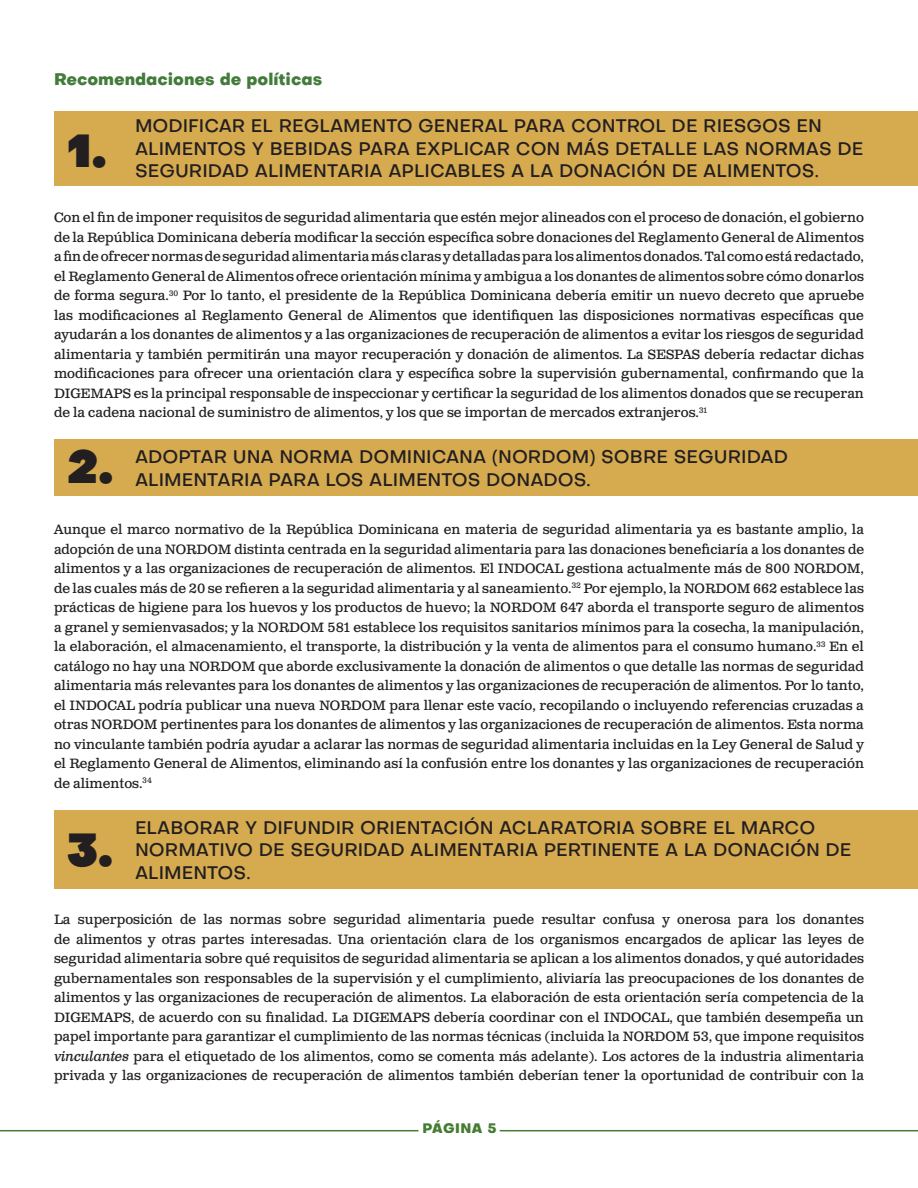
<style>
.page{position:relative;width:918px;height:1188px;background:#fff}
.page>*{position:absolute;margin:0;border:0;box-sizing:border-box;transform-origin:0 0}
.t1{font:45px "Objectivity Super";color:#231f20}
.t2{font:500 18px/22.5px "Objectivity";color:#231f20}
.heading_2{font:800 16.5px "Objectivity";color:#427b3a}
.t3{font:13.5px/19.5px "Clarendon Text Pro";color:#231f20;text-align:justify}
.t4{font:800 13.5px "Objectivity";letter-spacing:.03em;color:#457c32}
.s1{font-style:italic}
</style>
<div class="page">
<div style="left:54px;top:111px;width:864px;height:74px;background:#d6ab50"></div>
<div style="left:54px;top:440px;width:864px;height:56px;background:#d6ab50"></div>
<div style="left:54px;top:810px;width:864px;height:79px;background:#d6ab50"></div>
<hr style="left:0;top:1130px;width:418px;height:1px;background:#457c32">
<hr style="left:500px;top:1130px;width:418px;height:1px;background:#457c32">
<p class="heading_2" style="left:54px;top:67px;width:270px">Recomendaciones de políticas</p>
<p class="t1" style="left:68px;top:114px;width:41px">1.</p>
<p class="t2" style="left:135px;top:114px;width:730px">MODIFICAR EL REGLAMENTO GENERAL PARA CONTROL DE RIESGOS EN<br>ALIMENTOS Y BEBIDAS PARA EXPLICAR CON MÁS DETALLE LAS NORMAS DE</p>
<p class="t2" style="left:135px;top:159px;width:685px">SEGURIDAD ALIMENTARIA APLICABLES A LA DONACIÓN DE ALIMENTOS.</p>
<p class="t3" style="left:54px;top:208px;width:812px">Con el fin de imponer requisitos de seguridad alimentaria que estén mejor alineados con el proceso de donación, el gobierno de la República Dominicana debería modificar la sección específica sobre donaciones del Reglamento General de Alimentos a fin de ofrecer normas de seguridad alimentaria más claras y detalladas para los alimentos donados. Tal como está redactado, el Reglamento General de Alimentos ofrece orientación mínima y ambigua a los donantes de alimentos sobre cómo donarlos de forma segura.<sup>30</sup> Por lo tanto, el presidente de la República Dominicana debería emitir un nuevo decreto que apruebe las modificaciones al Reglamento General de Alimentos que identifiquen las disposiciones normativas específicas que ayudarán a los donantes de alimentos y a las organizaciones de recuperación de alimentos a evitar los riesgos de seguridad alimentaria y también permitirán una mayor recuperación y donación de alimentos. La SESPAS debería redactar dichas modificaciones para ofrecer una orientación clara y específica sobre la supervisión gubernamental, confirmando que la DIGEMAPS es la principal responsable de inspeccionar y certificar la seguridad de los alimentos donados que se recuperan de la cadena nacional de suministro de alimentos, y los que se importan de mercados extranjeros.<sup>31</sup></p>
<p class="t1" style="left:68px;top:430px;width:47px">2.</p>
<p class="t2" style="left:135px;top:445px;width:655px">ADOPTAR UNA NORMA DOMINICANA (NORDOM) SOBRE SEGURIDAD</p>
<p class="t2" style="left:135px;top:468px;width:457px">ALIMENTARIA PARA LOS ALIMENTOS DONADOS.</p>
<p class="t3" style="left:54px;top:520px;width:812px">Aunque el marco normativo de la República Dominicana en materia de seguridad alimentaria ya es bastante amplio, la adopción de una NORDOM distinta centrada en la seguridad alimentaria para las donaciones beneficiaría a los donantes de alimentos y a las organizaciones de recuperación de alimentos. El INDOCAL gestiona actualmente más de 800 NORDOM, de las cuales más de 20 se refieren a la seguridad alimentaria y al saneamiento.<sup>32</sup> Por ejemplo, la NORDOM 662 establece las prácticas de higiene para los huevos y los productos de huevo; la NORDOM 647 aborda el transporte seguro de alimentos a granel y semienvasados; y la NORDOM 581 establece los requisitos sanitarios mínimos para la cosecha, la manipulación, la elaboración, el almacenamiento, el transporte, la distribución y la venta de alimentos para el consumo humano.<sup>33</sup> En el catálogo no hay una NORDOM que aborde exclusivamente la donación de alimentos o que detalle las normas de seguridad alimentaria más relevantes para los donantes de alimentos y las organizaciones de recuperación de alimentos. Por lo tanto, el INDOCAL podría publicar una nueva NORDOM para llenar este vacío, recopilando o incluyendo referencias cruzadas a otras NORDOM pertinentes para los donantes de alimentos y las organizaciones de recuperación de alimentos. Esta norma no vinculante también podría ayudar a aclarar las normas de seguridad alimentaria incluidas en la Ley General de Salud y el Reglamento General de Alimentos, eliminando así la confusión entre los donantes y las organizaciones de recuperación de alimentos.<sup>34</sup></p>
<p class="t1" style="left:68px;top:813px;width:47px">3.</p>
<p class="t2" style="left:135px;top:816px;width:718px">ELABORAR Y DIFUNDIR ORIENTACIÓN ACLARATORIA SOBRE EL MARCO<br>NORMATIVO DE SEGURIDAD ALIMENTARIA PERTINENTE A LA DONACIÓN DE</p>
<p class="t2" style="left:135px;top:861px;width:117px">ALIMENTOS.</p>
<p class="t3" style="left:54px;top:910px;width:812px">La superposición de las normas sobre seguridad alimentaria puede resultar confusa y onerosa para los donantes de alimentos y otras partes interesadas. Una orientación clara de los organismos encargados de aplicar las leyes de seguridad alimentaria sobre qué requisitos de seguridad alimentaria se aplican a los alimentos donados, y qué autoridades gubernamentales son responsables de la supervisión y el cumplimiento, aliviaría las preocupaciones de los donantes de alimentos y las organizaciones de recuperación de alimentos. La elaboración de esta orientación sería competencia de la DIGEMAPS, de acuerdo con su finalidad. La DIGEMAPS debería coordinar con el INDOCAL, que también desempeña un papel importante para garantizar el cumplimiento de las normas técnicas (incluida la NORDOM 53, que impone requisitos <span class="s1">vinculantes</span> para el etiquetado de los alimentos, como se comenta más adelante). Los actores de la industria alimentaria privada y las organizaciones de recuperación de alimentos también deberían tener la oportunidad de contribuir con la</p>
<p class="t4" style="left:423px;top:1118px;width:75px">PÁGINA 5</p>
</div>
